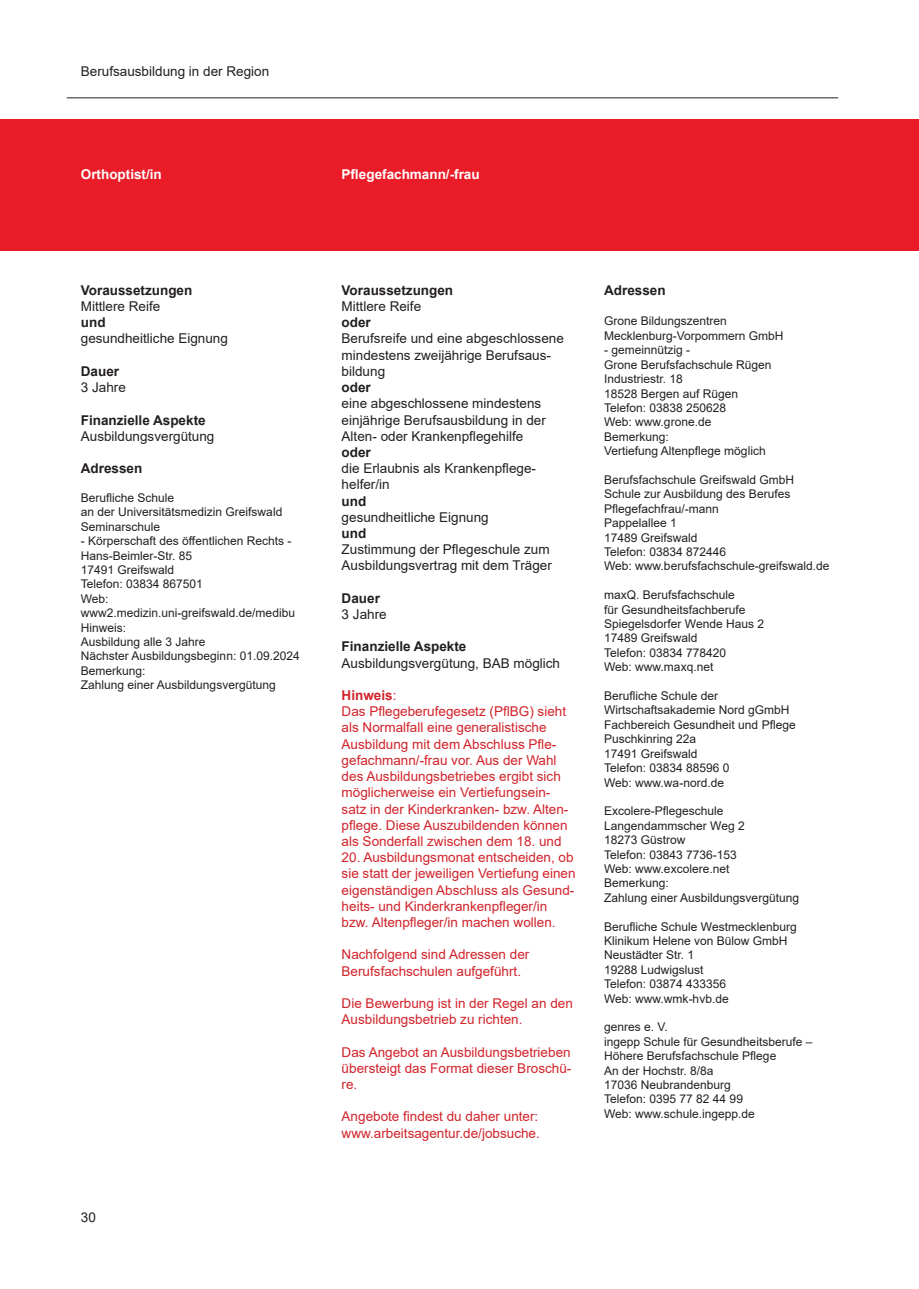
<style>
.page{position:relative;width:919px;height:1289px;background:#fff}
.page>*{position:absolute;margin:0;border:0;box-sizing:border-box;transform-origin:0 0}
.t1{font:13.5px/16.2px "Arial";color:#d1232a;text-align:justify}
.oben___nicht_im_Inha{font:13.5px/16.2px "Arial";color:#231f20}
.t2{font:700 13.5px "Arial";color:#231f20}
.t3{font:700 13.5px "Arial";color:#fff}
.t4{font:700 13.5px "Arial";color:#d1232a}
.t5{font:12px "Arial";color:#231f20}
.s1{font-weight:400}
</style>
<div class="page">
<div style="left:1px;top:119px;width:917px;height:132px;background:#ea1c28"></div>
<hr style="left:67px;top:97px;width:771px;height:1px;background:#231f20">
<p class="oben___nicht_im_Inha" style="left:81px;top:63px;width:190px">Berufsausbildung in der Region</p>
<p class="t3" style="left:81px;top:165px;width:82px">Orthoptist/in</p>
<p class="t2" style="left:81px;top:280px;width:113px">Voraussetzungen</p>
<p class="oben___nicht_im_Inha" style="left:81px;top:298px;width:81px">Mittlere Reife</p>
<p class="t2" style="left:81px;top:313px;width:26px">und</p>
<p class="oben___nicht_im_Inha" style="left:81px;top:330px;width:149px">gesundheitliche Eignung</p>
<p class="t2" style="left:81px;top:361px;width:40px">Dauer</p>
<p class="oben___nicht_im_Inha" style="left:81px;top:379px;width:47px">3 Jahre</p>
<p class="t2" style="left:81px;top:410px;width:126px">Finanzielle Aspekte</p>
<p class="oben___nicht_im_Inha" style="left:81px;top:428px;width:135px">Ausbildungsvergütung</p>
<p class="t2" style="left:81px;top:459px;width:63px">Adressen</p>
<p class="t5" style="left:81px;top:489px;width:95px">Berufliche Schule</p>
<p class="t5" style="left:81px;top:504px;width:203px">an der Universitätsmedizin Greifswald</p>
<p class="t5" style="left:81px;top:518px;width:81px">Seminarschule</p>
<p class="t5" style="left:81px;top:532px;width:212px">- Körperschaft des öffentlichen Rechts -</p>
<p class="t5" style="left:81px;top:547px;width:113px">Hans-Beimler-Str. 85</p>
<p class="t5" style="left:81px;top:561px;width:95px">17491 Greifswald</p>
<p class="t5" style="left:81px;top:576px;width:124px">Telefon: 03834 867501</p>
<p class="t5" style="left:81px;top:590px;width:29px">Web:</p>
<p class="t5" style="left:81px;top:604px;width:216px">www2.medizin.uni-greifswald.de/medibu</p>
<p class="t5" style="left:81px;top:619px;width:47px">Hinweis:</p>
<p class="t5" style="left:81px;top:633px;width:126px">Ausbildung alle 3 Jahre</p>
<p class="t5" style="left:81px;top:648px;width:220px">Nächster Ausbildungsbeginn: 01.09.2024</p>
<p class="t5" style="left:81px;top:662px;width:66px">Bemerkung:</p>
<p class="t5" style="left:81px;top:676px;width:196px">Zahlung einer Ausbildungsvergütung</p>
<p class="oben___nicht_im_Inha" style="left:81px;top:1209px;width:17px">30</p>
<p class="t3" style="left:341px;top:165px;width:140px">Pflegefachmann/-frau</p>
<p class="t2" style="left:341px;top:280px;width:113px">Voraussetzungen</p>
<p class="oben___nicht_im_Inha" style="left:341px;top:298px;width:81px">Mittlere Reife</p>
<p class="t2" style="left:341px;top:313px;width:31px">oder</p>
<p class="oben___nicht_im_Inha" style="left:341px;top:330px;width:224px">Berufsreife und eine abgeschlossene</p>
<p class="oben___nicht_im_Inha" style="left:341px;top:347px;width:211px">mindestens zweijährige Berufsaus&shy;bildung</p>
<p class="t2" style="left:341px;top:378px;width:31px">oder</p>
<p class="oben___nicht_im_Inha" style="left:341px;top:395px;width:201px">eine abgeschlossene mindestens</p>
<p class="oben___nicht_im_Inha" style="left:341px;top:411px;width:206px">einjährige Berufsausbildung in der<br>Alten- oder Krankenpflegehilfe</p>
<p class="t2" style="left:341px;top:442px;width:31px">oder</p>
<p class="oben___nicht_im_Inha" style="left:341px;top:460px;width:196px">die Erlaubnis als Krankenpflege-</p>
<p class="oben___nicht_im_Inha" style="left:341px;top:476px;width:50px">helfer/in</p>
<p class="t2" style="left:341px;top:491px;width:26px">und</p>
<p class="oben___nicht_im_Inha" style="left:341px;top:509px;width:149px">gesundheitliche Eignung</p>
<p class="t2" style="left:341px;top:523px;width:26px">und</p>
<p class="oben___nicht_im_Inha" style="left:341px;top:541px;width:212px">Zustimmung der Pflegeschule zum<br>Ausbildungsvertrag mit dem Träger</p>
<p class="t2" style="left:341px;top:588px;width:40px">Dauer</p>
<p class="oben___nicht_im_Inha" style="left:341px;top:606px;width:47px">3 Jahre</p>
<p class="t2" style="left:341px;top:637px;width:126px">Finanzielle Aspekte</p>
<p class="oben___nicht_im_Inha" style="left:341px;top:654px;width:220px">Ausbildungsvergütung, BAB möglich</p>
<p class="t4" style="left:341px;top:685px;width:56px">Hinweis<span class="s1">:</span></p>
<p class="t1" style="left:341px;top:703px;width:226px">Das Pflegeberufegesetz (PflBG) sieht</p>
<p class="t1" style="left:341px;top:719px;width:206px">als Normalfall eine generalistische</p>
<p class="t1" style="left:341px;top:735px;width:216px">Ausbildung mit dem Abschluss Pfle-</p>
<p class="t1" style="left:341px;top:752px;width:216px">gefachmann/-frau vor. Aus der Wahl</p>
<p class="t1" style="left:341px;top:768px;width:221px">des Ausbildungsbetriebes ergibt sich</p>
<p class="t1" style="left:341px;top:784px;width:210px">möglicherweise ein Vertiefungsein-</p>
<p class="t1" style="left:341px;top:800px;width:228px">satz in der Kinderkranken- bzw. Alten&shy;pflege. Diese Auszubildenden können als Sonderfall zwischen dem 18. und</p>
<p class="t1" style="left:341px;top:849px;width:233px">20. Ausbildungsmonat entscheiden, ob</p>
<p class="t1" style="left:341px;top:865px;width:235px;text-align:left">sie statt der jeweiligen Vertiefung einen eigenständigen Abschluss als Gesund&shy;heits- und Kinderkrankenpfleger/in bzw. Altenpfleger/in machen wollen.</p>
<p class="t1" style="left:341px;top:946px;width:189px">Nachfolgend sind Adressen der</p>
<p class="t1" style="left:341px;top:962px;width:181px">Berufsfachschulen aufgeführt.</p>
<p class="t1" style="left:341px;top:995px;width:233px">Die Bewerbung ist in der Regel an den<br>Ausbildungsbetrieb zu richten.</p>
<p class="t1" style="left:341px;top:1043px;width:231px">Das Angebot an Ausbildungsbetrieben übersteigt das Format dieser Broschü&shy;re.</p>
<p class="t1" style="left:341px;top:1108px;width:198px">Angebote findest du daher unter:</p>
<p class="t1" style="left:341px;top:1124px;width:200px">www.arbeitsagentur.de/jobsuche.</p>
<p class="t2" style="left:604px;top:280px;width:63px">Adressen</p>
<p class="t5" style="left:604px;top:313px;width:124px">Grone Bildungszentren</p>
<p class="t5" style="left:604px;top:327px;width:181px">Mecklenburg-Vorpommern GmbH</p>
<p class="t5" style="left:604px;top:342px;width:88px">- gemeinnützig -</p>
<p class="t5" style="left:604px;top:356px;width:169px">Grone Berufsfachschule Rügen</p>
<p class="t5" style="left:604px;top:370px;width:80px">Industriestr. 18</p>
<p class="t5" style="left:604px;top:385px;width:136px">18528 Bergen auf Rügen</p>
<p class="t5" style="left:604px;top:399px;width:124px">Telefon: 03838 250628</p>
<p class="t5" style="left:604px;top:414px;width:109px">Web: www.grone.de</p>
<p class="t5" style="left:604px;top:428px;width:66px">Bemerkung:</p>
<p class="t5" style="left:604px;top:442px;width:163px">Vertiefung Altenpflege möglich</p>
<p class="t5" style="left:604px;top:471px;width:192px">Berufsfachschule Greifswald GmbH</p>
<p class="t5" style="left:604px;top:486px;width:188px">Schule zur Ausbildung des Berufes</p>
<p class="t5" style="left:604px;top:500px;width:116px">Pflegefachfrau/-mann</p>
<p class="t5" style="left:604px;top:514px;width:74px">Pappelallee 1</p>
<p class="t5" style="left:604px;top:529px;width:95px">17489 Greifswald</p>
<p class="t5" style="left:604px;top:543px;width:124px">Telefon: 03834 872446</p>
<p class="t5" style="left:604px;top:558px;width:227px">Web: www.berufsfachschule-greifswald.de</p>
<p class="t5" style="left:604px;top:586px;width:132px">maxQ. Berufsfachschule</p>
<p class="t5" style="left:604px;top:601px;width:143px">für Gesundheitsfachberufe</p>
<p class="t5" style="left:604px;top:615px;width:161px">Spiegelsdorfer Wende Haus 2</p>
<p class="t5" style="left:604px;top:630px;width:95px">17489 Greifswald</p>
<p class="t5" style="left:604px;top:644px;width:124px">Telefon: 03834 778420</p>
<p class="t5" style="left:604px;top:658px;width:111px">Web: www.maxq.net</p>
<p class="t5" style="left:604px;top:687px;width:116px">Berufliche Schule der</p>
<p class="t5" style="left:604px;top:702px;width:187px">Wirtschaftsakademie Nord gGmbH</p>
<p class="t5" style="left:604px;top:716px;width:193px">Fachbereich Gesundheit und Pflege</p>
<p class="t5" style="left:604px;top:730px;width:94px">Puschkinring 22a</p>
<p class="t5" style="left:604px;top:745px;width:95px">17491 Greifswald</p>
<p class="t5" style="left:604px;top:759px;width:127px">Telefon: 03834 88596 0</p>
<p class="t5" style="left:604px;top:774px;width:121px">Web: www.wa-nord.de</p>
<p class="t5" style="left:604px;top:802px;width:121px">Excolere-Pflegeschule</p>
<p class="t5" style="left:604px;top:817px;width:142px">Langendammscher Weg 2</p>
<p class="t5" style="left:604px;top:831px;width:83px">18273 Güstrow</p>
<p class="t5" style="left:604px;top:846px;width:134px">Telefon: 03843 7736-153</p>
<p class="t5" style="left:604px;top:860px;width:127px">Web: www.excolere.net</p>
<p class="t5" style="left:604px;top:874px;width:66px">Bemerkung:</p>
<p class="t5" style="left:604px;top:889px;width:196px">Zahlung einer Ausbildungsvergütung</p>
<p class="t5" style="left:604px;top:918px;width:194px">Berufliche Schule Westmecklenburg</p>
<p class="t5" style="left:604px;top:932px;width:185px">Klinikum Helene von Bülow GmbH</p>
<p class="t5" style="left:604px;top:946px;width:92px">Neustädter Str. 1</p>
<p class="t5" style="left:604px;top:961px;width:101px">19288 Ludwigslust</p>
<p class="t5" style="left:604px;top:975px;width:124px">Telefon: 03874 433356</p>
<p class="t5" style="left:604px;top:990px;width:126px">Web: www.wmk-hvb.de</p>
<p class="t5" style="left:604px;top:1018px;width:65px">genres e. V.</p>
<p class="t5" style="left:604px;top:1033px;width:210px">ingepp Schule für Gesundheitsberufe –</p>
<p class="t5" style="left:604px;top:1047px;width:174px">Höhere Berufsfachschule Pflege</p>
<p class="t5" style="left:604px;top:1062px;width:111px">An der Hochstr. 8/8a</p>
<p class="t5" style="left:604px;top:1076px;width:128px">17036 Neubrandenburg</p>
<p class="t5" style="left:604px;top:1090px;width:140px">Telefon: 0395 77 82 44 99</p>
<p class="t5" style="left:604px;top:1105px;width:152px">Web: www.schule.ingepp.de</p>
</div>
